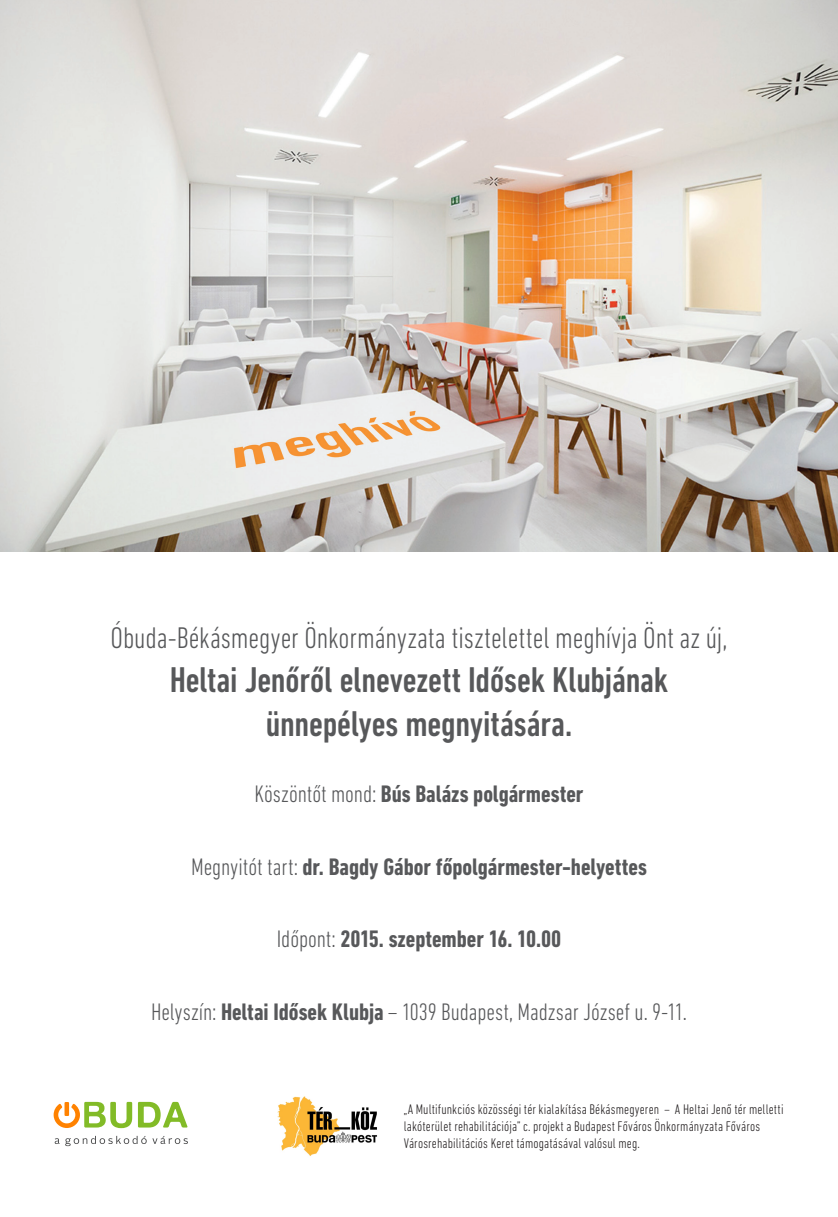
<style>
.page{position:relative;width:838px;height:1217px;background:#fff}
.page>*{position:absolute;margin:0;border:0;box-sizing:border-box;transform-origin:0 0}
.t1{font:500 condensed 36.45px "DIN Next LT Pro";letter-spacing:-.005em;color:#57585a}
.t2{font:300 condensed 30.3px "DIN Next LT Pro";letter-spacing:-.005em;color:#57585a}
.t3{font:700 condensed 24.3px "DIN Next LT Pro";letter-spacing:-.005em;color:#57585a}
.t4{font:300 condensed 24.3px "DIN Next LT Pro";color:#57585a}
.t5{font:300 condensed 14.1px/17px "DIN Next LT Pro";letter-spacing:.01em;color:#231f20}
.s1{font-weight:300}
.s2{font-weight:700}
</style>
<div class="page">
<svg style="left:138px;top:1101px;width:50px;height:26px"></svg>
<svg style="left:54px;top:1101px;width:78px;height:26px"></svg>
<svg style="left:55px;top:1135px;width:133px;height:10px"></svg>
<img style="left:277px;top:1096px;width:100px;height:60px">
<img style="left:0;top:0;width:838px;height:551px">
<p class="t2" style="left:111px;top:620px;width:618px">Óbuda-Békásmegyer Önkormányzata tisztelettel meghívja Önt az új,</p>
<p class="t1" style="left:170px;top:659px;width:500px">Heltai Jenőről elnevezett Idősek Klubjának</p>
<p class="t1" style="left:266px;top:702px;width:308px">ünnepélyes megnyitására.</p>
<p class="t3" style="left:254px;top:779px;width:331px"><span class="s1">Köszöntőt mond:</span> Bús Balázs polgármester</p>
<p class="t3" style="left:191px;top:852px;width:457px"><span class="s1">Megnyitót tart:</span> dr. Bagdy Gábor főpolgármester-helyettes</p>
<p class="t3" style="left:277px;top:925px;width:286px"><span class="s1">Időpont:</span> 2015. szeptember 16. 10.00</p>
<p class="t4" style="left:151px;top:998px;width:537px">Helyszín: <span class="s2">Heltai Idősek Klubja</span> – 1039 Budapest, Madzsar József u. 9-11.</p>
<p class="t5" style="left:404px;top:1100px;width:381px">„A Multifunkciós közösségi tér kialakítása Békásmegyeren – A Heltai Jenő tér melletti lakóterület rehabilitációja” c. projekt a Budapest Főváros Önkormányzata Főváros<br>Városrehabilitációs Keret támogatásával valósul meg.</p>
</div>
